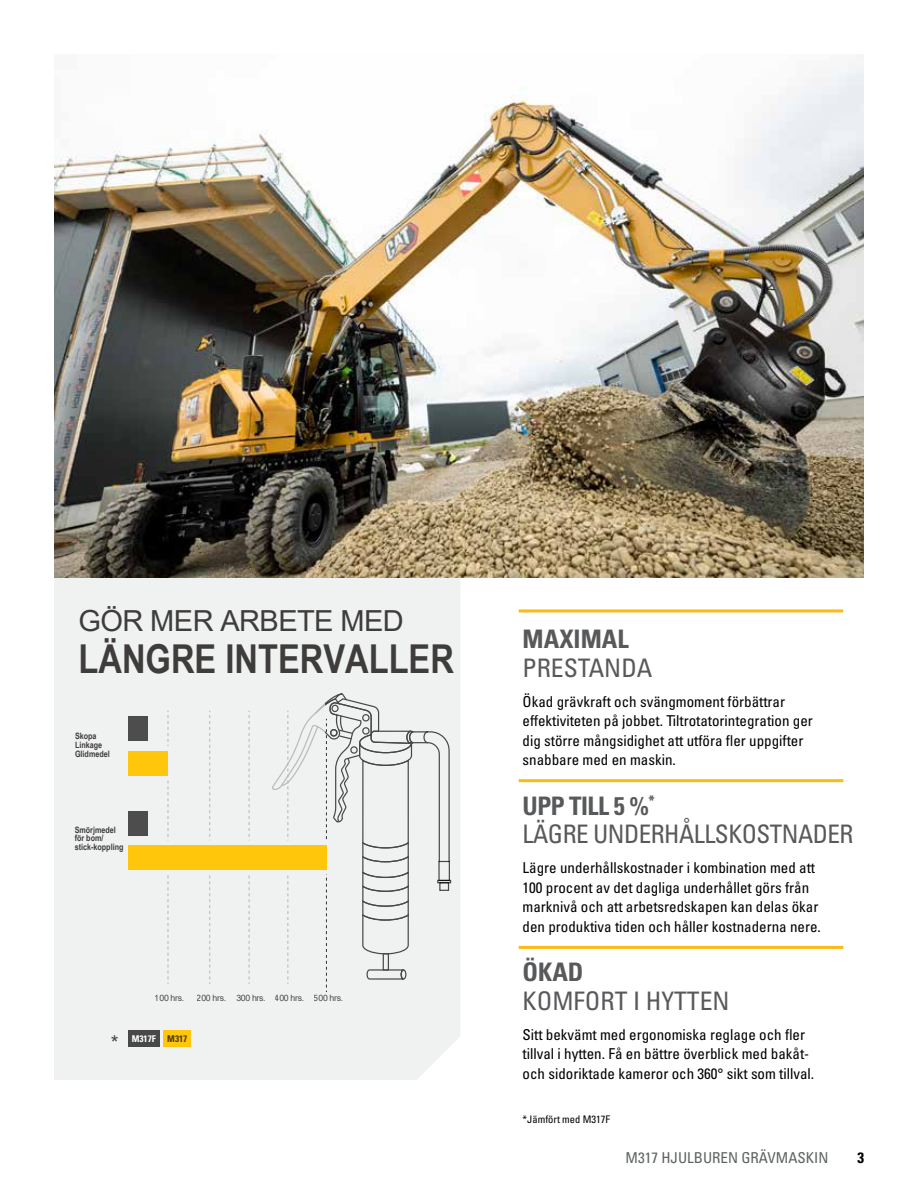
<style>
.page{position:relative;width:918px;height:1188px;background:#fff}
.page>*{position:absolute;margin:0;border:0;box-sizing:border-box;transform-origin:0 0}
.t1{font:700 39.75px "Arial Narrow";color:#3e3d3c}
.t2{font:28.95px "Arial";letter-spacing:-.02em;color:#3e3d3c}
.t3{font:condensed 25.5px "Univers LTCYR 57";letter-spacing:-.02em;color:#58595b}
.t4{font:condensed 25.5px "Univers LTCYR 57";color:#58595b}
.t5{font:25.5px "Univers LTCYR 67 Bold Cond";color:#58595b}
.t6{font:20.1px "Arial";color:#000}
.Body_copy{font:condensed 15px/19.5px "Univers LTCYR 57";color:#000}
.t7{font:condensed 15px "Univers LTCYR 57";color:#5e6263}
.t8{font:15px "Univers LTCYR 67 Bold Cond";color:#000}
.t9{font:condensed 10.5px "Univers LTCYR 57";color:#000}
.t10{font:9.3px "Univers LTCYR 67 Bold Cond";color:#fff}
.t11{font:9.3px "Univers LTCYR 67 Bold Cond";color:#000}
.t12{font:700 8.85px/8.6px "Arial Narrow";color:#3e3d3c}
.t13{font:8.85px "Arial";letter-spacing:-.04em;color:#000}
</style>
<div class="page">
<div style="left:54px;top:578px;width:406px;height:502px;background:#f0f1f1"></div>
<div style="left:164px;top:1030px;width:27px;height:17px;background:#ffc60b"></div>
<div style="left:68px;top:669px;width:257px;height:345px;background:#f0f1f1"></div>
<svg style="left:128px;top:693px;width:322px;height:299px"></svg>
<div style="left:128px;top:717px;width:20px;height:24px;background:#4d4d4d"></div>
<div style="left:128px;top:751px;width:40px;height:24px;background:#ffc60b"></div>
<div style="left:128px;top:811px;width:20px;height:24px;background:#4d4d4d"></div>
<div style="left:128px;top:845px;width:198px;height:25px;background:#ffc60b"></div>
<div style="left:128px;top:1030px;width:32px;height:17px;background:#484848"></div>
<img style="left:54px;top:66px;width:810px;height:512px">
<hr style="left:519px;top:779px;width:324px;height:3px;background:#fdba12">
<hr style="left:519px;top:946px;width:324px;height:3px;background:#fdba12">
<hr style="left:519px;top:609px;width:324px;height:3px;background:#fdba12">
<p class="t2" style="left:79px;top:601px;width:327px">GÖR MER ARBETE MED</p>
<p class="t1" style="left:79px;top:629px;width:377px">LÄNGRE INTERVALLER</p>
<p class="t12" style="left:75px;top:732px;width:36px">Skopa<br>Linkage<br>Glidmedel</p>
<p class="t12" style="left:75px;top:825px;width:50px">Smörjmedel för bom/ stick-koppling</p>
<h3 class="t6" style="left:110px;top:1029px;width:9px">*</h3>
<p class="t13" style="left:155px;top:992px;width:31px">100 hrs.</p>
<p class="t13" style="left:197px;top:992px;width:148px">200 hrs. 300 hrs. 400 hrs. 500 hrs.</p>
<p class="t10" style="left:132px;top:1033px;width:26px">M317F</p>
<p class="t11" style="left:167px;top:1033px;width:22px">M317</p>
<p class="t5" style="left:523px;top:624px;width:108px">MAXIMAL</p>
<p class="t4" style="left:523px;top:652px;width:131px">PRESTANDA</p>
<p class="Body_copy" style="left:523px;top:691px;width:292px">Ökad grävkraft och svängmoment förbättrar effektiviteten på jobbet. Tiltrotatorintegration ger dig större mångsidighet att utföra fler uppgifter snabbare med en maskin.</p>
<p class="t5" style="left:523px;top:790px;width:134px">UPP TILL 5 %<sup>*</sup></p>
<p class="t3" style="left:523px;top:818px;width:332px">LÄGRE UNDERHÅLLSKOSTNADER</p>
<p class="Body_copy" style="left:523px;top:858px;width:300px">Lägre underhållskostnader i kombination med att 100 procent av det dagliga underhållet görs från marknivå och att arbetsredskapen kan delas ökar den produktiva tiden och håller kostnaderna nere.</p>
<p class="t5" style="left:523px;top:957px;width:62px">ÖKAD</p>
<p class="t4" style="left:523px;top:985px;width:208px">KOMFORT I HYTTEN</p>
<p class="Body_copy" style="left:523px;top:1024px;width:293px">Sitt bekvämt med ergonomiska reglage och fler tillval i hytten. Få en bättre överblick med bakåt&shy;och sidoriktade kameror och 360° sikt som tillval.</p>
<p class="t9" style="left:523px;top:1113px;width:89px">*Jämfört med M317F</p>
<p class="t7" style="left:626px;top:1148px;width:204px">M317 HJULBUREN GRÄVMASKIN</p>
<p class="t8" style="left:857px;top:1148px;width:8px">3</p>
</div>
